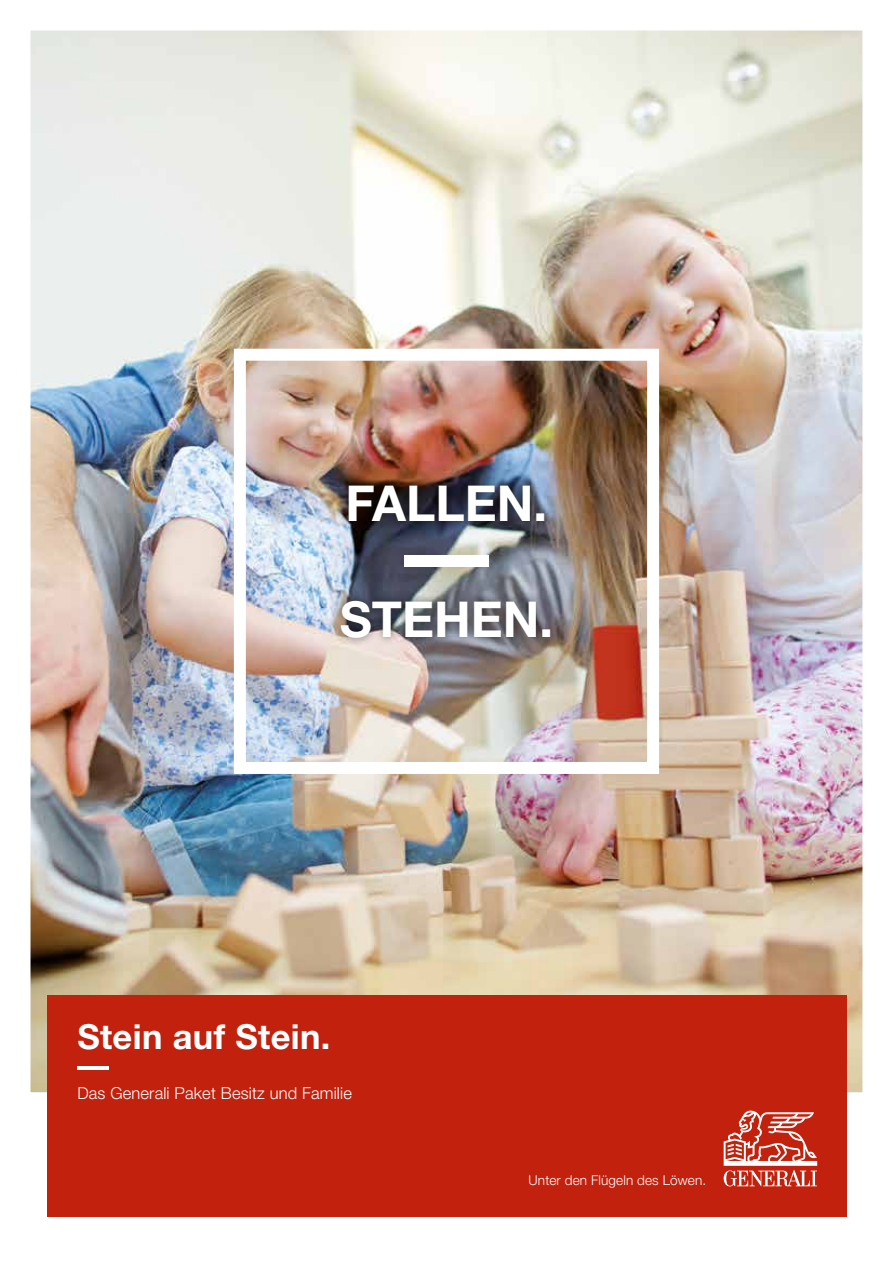
<style>
.page{position:relative;width:893px;height:1263px;background:#fff}
.page>*{position:absolute;margin:0;border:0;box-sizing:border-box;transform-origin:0 0}
.t1{font:700 49.5px "Helvetica Neue LT Std";color:#fff}
.t2{font:700 34.5px "Helvetica Neue LT Std";letter-spacing:.01em;color:#fff}
.t3{font:300 16.5px "Helvetica Neue LT Std";letter-spacing:.01em;color:#fff}
.t4{font:300 13.5px "Helvetica Neue LT Std";letter-spacing:.01em;color:#fff}
</style>
<div class="page">
<img style="left:32px;top:32px;width:829px;height:1059px">
<div style="left:48px;top:995px;width:799px;height:221px;background:#c1210d"></div>
<svg style="left:724px;top:1110px;width:93px;height:76px"></svg>
<hr style="left:77px;top:1066px;width:32px;height:4px;background:#fff">
<div style="left:404px;top:555px;width:85px;height:12px;background:#fff"></div>
<div style="left:234px;top:349px;width:425px;height:425px;border:12px solid #fff"></div>
<div style="left:339px;top:476px;width:214px;height:55px;background:#000;opacity:.55"></div>
<div style="left:331px;top:592px;width:228px;height:54px;background:#000;opacity:.55"></div>
<h1 class="t1" style="left:346px;top:473px;width:203px">FALLEN.</h1>
<h1 class="t1" style="left:340px;top:588px;width:215px">STEHEN.</h1>
<h2 class="t2" style="left:77px;top:1016px;width:255px">Stein auf Stein.</h2>
<p class="t3" style="left:77px;top:1083px;width:276px">Das Generali Paket Besitz und Familie</p>
<p class="t4" style="left:529px;top:1172px;width:179px">Unter den Flügeln des Löwen.</p>
</div>
